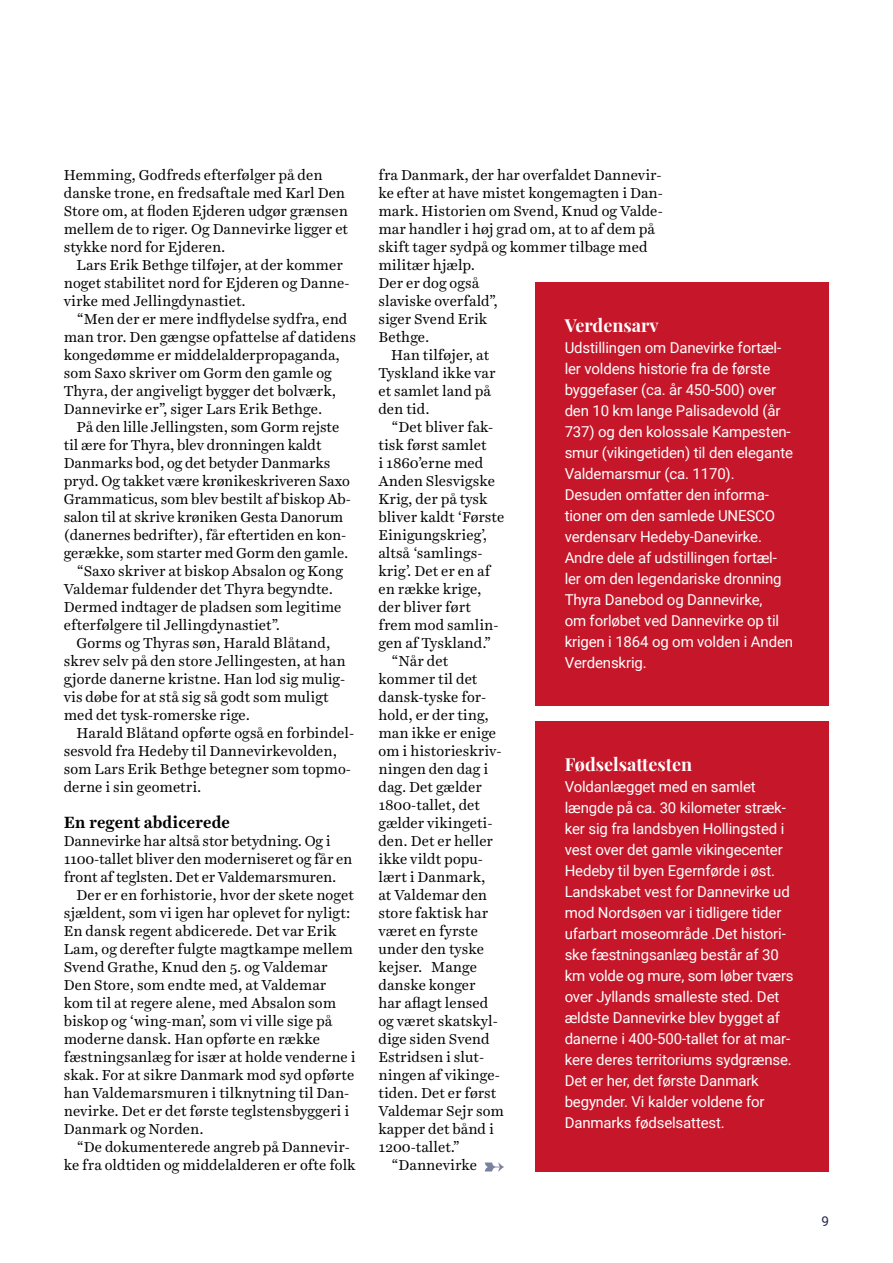
<style>
.page{position:relative;width:893px;height:1263px;background:#fff}
.page>*{position:absolute;margin:0;border:0;box-sizing:border-box;transform-origin:0 0}
.t1{font:700 18px "Playfair Display";color:#fff}
.t2{font:700 16.5px "Harriet Text";color:#000}
.t3{font:15px/21px "Roboto";letter-spacing:-.01em;color:#fff}
.t4{font:14.55px/18px "Harriet Text";color:#000}
.t5{font:13.5px "Roboto";color:#23244f}
</style>
<div class="page">
<svg style="left:485px;top:1162px;width:19px;height:10px"></svg>
<div style="left:535px;top:282px;width:293px;height:423px;background:#c61629"></div>
<div style="left:535px;top:722px;width:293px;height:450px;background:#c61629"></div>
<p class="t4" style="left:64px;top:166px;width:286px">Hemming, Godfreds efterfølger på den danske trone, en fredsaftale med Karl Den Store om, at floden Ejderen udgør grænsen mellem de to riger. Og Dannevirke ligger et stykke nord for Ejderen.</p>
<p class="t4" style="left:64px;top:256px;width:288px;text-indent:13px">Lars Erik Bethge tilføjer, at der kommer noget stabilitet nord for Ejderen og Danne&shy;virke med Jellingdynastiet.</p>
<p class="t4" style="left:64px;top:310px;width:294px;text-indent:13px">“Men der er mere indflydelse sydfra, end man tror. Den gængse opfattelse af datidens kongedømme er middelalderpropaganda, som Saxo skriver om Gorm den gamle og Thyra, der angiveligt bygger det bolværk, Dannevirke er”, siger Lars Erik Bethge.</p>
<p class="t4" style="left:77px;top:418px;width:264px">På den lille Jellingsten, som Gorm rejste</p>
<p class="t4" style="left:64px;top:436px;width:259px">til ære for Thyra, blev dronningen kaldt</p>
<p class="t4" style="left:64px;top:454px;width:268px">Danmarks bod, og det betyder Danmarks</p>
<p class="t4" style="left:64px;top:472px;width:288px">pryd. Og takket være krønikeskriveren Saxo</p>
<p class="t4" style="left:64px;top:490px;width:289px">Grammaticus, som blev bestilt af biskop Ab-</p>
<p class="t4" style="left:64px;top:508px;width:281px">salon til at skrive krøniken Gesta Danorum</p>
<p class="t4" style="left:64px;top:526px;width:284px">(danernes bedrifter), får eftertiden en kon-</p>
<p class="t4" style="left:64px;top:544px;width:286px">gerække, som starter med Gorm den gamle.</p>
<p class="t4" style="left:77px;top:562px;width:268px">“Saxo skriver at biskop Absalon og Kong</p>
<p class="t4" style="left:64px;top:580px;width:271px">Valdemar fuldender det Thyra begyndte.</p>
<p class="t4" style="left:64px;top:598px;width:279px">Dermed indtager de pladsen som legitime</p>
<p class="t4" style="left:64px;top:616px;width:218px">efterfølgere til Jellingdynastiet”.</p>
<p class="t4" style="left:77px;top:634px;width:255px">Gorms og Thyras søn, Harald Blåtand,</p>
<p class="t4" style="left:64px;top:652px;width:283px">skrev selv på den store Jellingesten, at han</p>
<p class="t4" style="left:64px;top:670px;width:283px">gjorde danerne kristne. Han lod sig mulig-</p>
<p class="t4" style="left:64px;top:688px;width:266px">vis døbe for at stå sig så godt som muligt</p>
<p class="t4" style="left:64px;top:706px;width:188px">med det tysk-romerske rige.</p>
<p class="t4" style="left:77px;top:724px;width:279px">Harald Blåtand opførte også en forbindel-</p>
<p class="t4" style="left:64px;top:742px;width:275px">sesvold fra Hedeby til Dannevirkevolden,</p>
<p class="t4" style="left:64px;top:760px;width:289px">som Lars Erik Bethge betegner som topmo-</p>
<p class="t4" style="left:64px;top:778px;width:139px">derne i sin geometri.</p>
<p class="t2" style="left:64px;top:811px;width:168px">En regent abdicerede</p>
<p class="t4" style="left:64px;top:832px;width:290px">Dannevirke har altså stor betydning. Og i<br>1100-tallet bliver den moderniseret og får en front af teglsten. Det er Valdemarsmuren.</p>
<p class="t4" style="left:64px;top:886px;width:293px;text-indent:13px">Der er en forhistorie, hvor der skete noget sjældent, som vi igen har oplevet for nyligt:<br>En dansk regent abdicerede. Det var Erik Lam, og derefter fulgte magtkampe mellem Svend Grathe, Knud den 5. og Valdemar Den Store, som endte med, at Valdemar kom til at regere alene, med Absalon som biskop og ‘wing-man’, som vi ville sige på moderne dansk. Han opførte en række fæstningsanlæg for især at holde venderne i skak. For at sikre Danmark mod syd opførte han Valdemarsmuren i tilknytning til Dan&shy;nevirke. Det er det første teglstensbyggeri i Danmark og Norden.</p>
<p class="t4" style="left:64px;top:1138px;width:293px;text-align:center">“De dokumenterede angreb på Dannevir&shy;ke fra oldtiden og middelalderen er ofte folk</p>
<p class="t4" style="left:378px;top:166px;width:285px">fra Danmark, der har overfaldet Dannevir-</p>
<p class="t4" style="left:378px;top:184px;width:286px">ke efter at have mistet kongemagten i Dan-</p>
<p class="t4" style="left:378px;top:202px;width:286px">mark. Historien om Svend, Knud og Valde-</p>
<p class="t4" style="left:378px;top:220px;width:278px">mar handler i høj grad om, at to af dem på</p>
<p class="t4" style="left:378px;top:238px;width:271px">skift tager sydpå og kommer tilbage med</p>
<p class="t4" style="left:378px;top:256px;width:98px">militær hjælp.</p>
<p class="t4" style="left:378px;top:274px;width:102px">Der er dog også</p>
<p class="t4" style="left:378px;top:292px;width:121px">slaviske overfald”,</p>
<p class="t4" style="left:378px;top:310px;width:110px">siger Svend Erik</p>
<p class="t4" style="left:378px;top:328px;width:52px">Bethge.</p>
<p class="t4" style="left:391px;top:346px;width:100px">Han tilføjer, at</p>
<p class="t4" style="left:378px;top:364px;width:119px">Tyskland ikke var</p>
<p class="t4" style="left:378px;top:382px;width:114px">et samlet land på</p>
<p class="t4" style="left:378px;top:400px;width:53px">den tid.</p>
<p class="t4" style="left:391px;top:418px;width:104px">“Det bliver fak-</p>
<p class="t4" style="left:378px;top:436px;width:110px">tisk først samlet</p>
<p class="t4" style="left:378px;top:454px;width:107px">i 1860’erne med</p>
<p class="t4" style="left:378px;top:472px;width:118px">Anden Slesvigske</p>
<p class="t4" style="left:378px;top:490px;width:111px">Krig, der på tysk</p>
<p class="t4" style="left:378px;top:508px;width:127px">bliver kaldt ‘Første</p>
<p class="t4" style="left:378px;top:526px;width:110px">Einigungskrieg’,</p>
<p class="t4" style="left:378px;top:544px;width:106px">altså ‘samlings-</p>
<p class="t4" style="left:378px;top:562px;width:113px">krig’. Det er en af</p>
<p class="t4" style="left:378px;top:580px;width:105px">en række krige,</p>
<p class="t4" style="left:378px;top:598px;width:94px">der bliver ført</p>
<p class="t4" style="left:378px;top:616px;width:122px">frem mod samlin-</p>
<p class="t4" style="left:378px;top:634px;width:115px">gen af Tyskland.”</p>
<p class="t4" style="left:391px;top:652px;width:59px">“Når det</p>
<p class="t4" style="left:378px;top:670px;width:101px">kommer til det</p>
<p class="t4" style="left:378px;top:688px;width:109px">dansk-tyske for-</p>
<p class="t4" style="left:378px;top:706px;width:112px">hold, er der ting,</p>
<p class="t4" style="left:378px;top:724px;width:119px">man ikke er enige</p>
<p class="t4" style="left:378px;top:742px;width:125px">om i historieskriv-</p>
<p class="t4" style="left:378px;top:760px;width:111px">ningen den dag i</p>
<p class="t4" style="left:378px;top:778px;width:105px">dag. Det gælder</p>
<p class="t4" style="left:378px;top:796px;width:103px">1800-tallet, det</p>
<p class="t4" style="left:378px;top:814px;width:116px">gælder vikingeti-</p>
<p class="t4" style="left:378px;top:832px;width:116px">den. Det er heller</p>
<p class="t4" style="left:378px;top:850px;width:106px">ikke vildt popu-</p>
<p class="t4" style="left:378px;top:868px;width:109px">lært i Danmark,</p>
<p class="t4" style="left:378px;top:886px;width:110px">at Valdemar den</p>
<p class="t4" style="left:378px;top:904px;width:111px">store faktisk har</p>
<p class="t4" style="left:378px;top:922px;width:101px">været en fyrste</p>
<p class="t4" style="left:378px;top:940px;width:107px">under den tyske</p>
<p class="t4" style="left:378px;top:958px;width:100px">kejser. Mange</p>
<p class="t4" style="left:378px;top:976px;width:99px">danske konger</p>
<p class="t4" style="left:378px;top:994px;width:112px">har aflagt lensed</p>
<p class="t4" style="left:378px;top:1012px;width:121px">og været skatskyl-</p>
<p class="t4" style="left:378px;top:1030px;width:113px">dige siden Svend</p>
<p class="t4" style="left:378px;top:1048px;width:107px">Estridsen i slut-</p>
<p class="t4" style="left:378px;top:1066px;width:123px">ningen af vikinge-</p>
<p class="t4" style="left:378px;top:1084px;width:119px">tiden. Det er først</p>
<p class="t4" style="left:378px;top:1102px;width:127px">Valdemar Sejr som</p>
<p class="t4" style="left:378px;top:1120px;width:117px">kapper det bånd i</p>
<p class="t4" style="left:378px;top:1138px;width:83px">1200-tallet.”</p>
<p class="t4" style="left:391px;top:1156px;width:87px">“Dannevirke</p>
<p class="t1" style="left:565px;top:311px;width:95px">Verdensarv</p>
<p class="t3" style="left:565px;top:336px;width:230px">Udstillingen om Danevirke fortæl&shy;ler voldens historie fra de første byggefaser (ca. år 450-500) over den 10 km lange Palisadevold (år<br>737) og den kolossale Kampesten&shy;smur (vikingetiden) til den elegante<br>Valdemarsmur (ca. 1170).<br>Desuden omfatter den informa&shy;tioner om den samlede UNESCO verdensarv Hedeby-Danevirke.<br>Andre dele af udstillingen fortæl&shy;ler om den legendariske dronning<br>Thyra Danebod og Dannevirke,<br>om forløbet ved Dannevirke op til krigen i 1864 og om volden i Anden<br>Verdenskrig.</p>
<p class="t1" style="left:565px;top:750px;width:129px">Fødselsattesten</p>
<p class="t3" style="left:565px;top:776px;width:230px">Voldanlægget med en samlet længde på ca. 30 kilometer stræk&shy;ker sig fra landsbyen Hollingsted i vest over det gamle vikingecenter<br>Hedeby til byen Egernførde i øst.<br>Landskabet vest for Dannevirke ud mod Nordsøen var i tidligere tider ufarbart moseområde .Det histori&shy;ske fæstningsanlæg består af 30 km volde og mure, som løber tværs over Jyllands smalleste sted. Det ældste Dannevirke blev bygget af danerne i 400-500-tallet for at mar&shy;kere deres territoriums sydgrænse.<br>Det er her, det første Danmark begynder. Vi kalder voldene for<br>Danmarks fødselsattest.</p>
<p class="t5" style="left:822px;top:1211px;width:9px">9</p>
</div>
